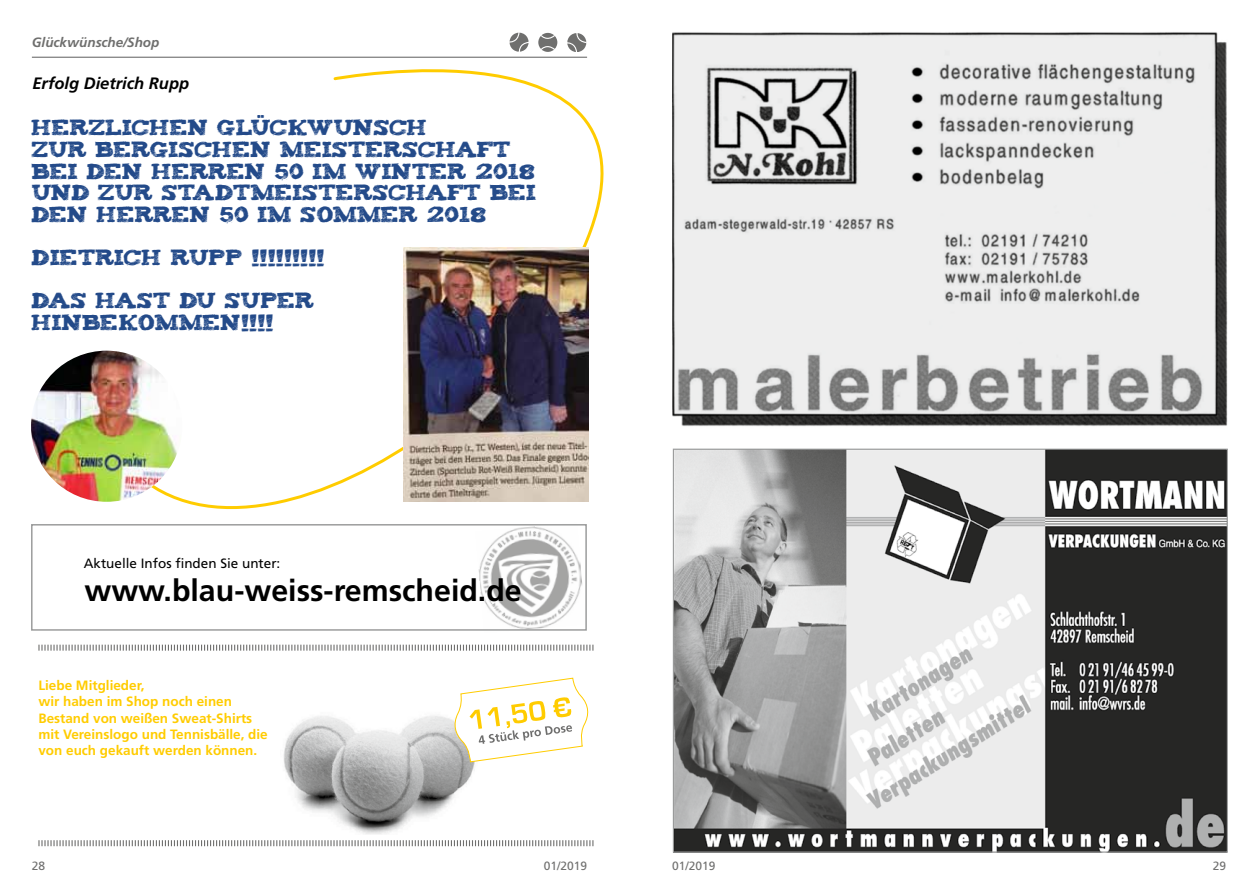
<style>
.page{position:relative;width:1259px;height:893px;background:#fff}
.page>*{position:absolute;margin:0;border:0;box-sizing:border-box;transform-origin:0 0}
.t1{font:700 30.3px "Frutiger";color:#000}
.t2{font:18px/21.6px "Tiza";color:#234a89}
.t3{font:italic 700 16.5px "Frutiger";color:#000}
.t4{font:700 13.5px/16.2px "Frutiger";color:#fc0}
.t5{font:13.5px "Frutiger";color:#000}
.t6{font:italic 700 13.5px "Frutiger";color:#6f6f6e}
.t7{font:12px "Frutiger";color:#6f6f6e}
</style>
<div class="page">
<hr style="left:32px;top:57px;width:555px;height:1px;background:#6f6f6e">
<img style="left:672px;top:32px;width:556px;height:395px">
<img style="left:675px;top:451px;width:550px;height:400px">
<svg style="left:82px;top:32px;width:522px;height:619px"></svg>
<img style="left:283px;top:716px;width:192px;height:118px">
<svg style="left:451px;top:677px;width:138px;height:86px"></svg>
<svg style="left:38px;top:645px;width:555px;height:6px"></svg>
<svg style="left:38px;top:840px;width:555px;height:6px"></svg>
<img style="left:475px;top:523px;width:111px;height:110px">
<div style="left:31px;top:524px;width:556px;height:107px;border:2px solid #9c9d9d"></div>
<img style="left:403px;top:247px;width:185px;height:255px">
<img style="left:31px;top:351px;width:151px;height:151px;border-radius:76px">
<p class="t6" style="left:32px;top:34px;width:129px">Glückwünsche/Shop</p>
<p class="t3" style="left:32px;top:74px;width:158px">Erfolg Dietrich Rupp</p>
<p class="t2" style="left:32px;top:115px;width:506px">HERZLICHEN GLÜCKWUNSCH<br>ZUR BERGISCHEN MEISTERSCHAFT<br>BEI DEN HERREN 50 IM WINTER 2018<br>UND ZUR STADTMEISTERSCHAFT BEI<br>DEN HERREN 50 IM SOMMER 2018</p>
<p class="t2" style="left:32px;top:245px;width:294px">DIETRICH RUPP !!!!!!!!!</p>
<p class="t2" style="left:32px;top:288px;width:283px">DAS HAST DU SUPER<br>HINBEKOMMEN!!!!</p>
<p class="t5" style="left:84px;top:555px;width:198px">Aktuelle Infos finden Sie unter:</p>
<h1 class="t1" style="left:84px;top:572px;width:439px">www.blau-weiss-remscheid.de</h1>
<p class="t4" style="left:38px;top:677px;width:231px">Liebe Mitglieder,<br>wir haben im Shop noch einen<br>Bestand von weißen Sweat-Shirts mit Vereinslogo und Tennisbälle, die von euch gekauft werden können.</p>
<p class="t7" style="left:32px;top:859px;width:15px">28</p>
<p class="t7" style="left:544px;top:859px;width:45px">01/2019</p>
<p class="t7" style="left:672px;top:859px;width:45px">01/2019</p>
<p class="t7" style="left:1212px;top:859px;width:15px">29</p>
</div>
